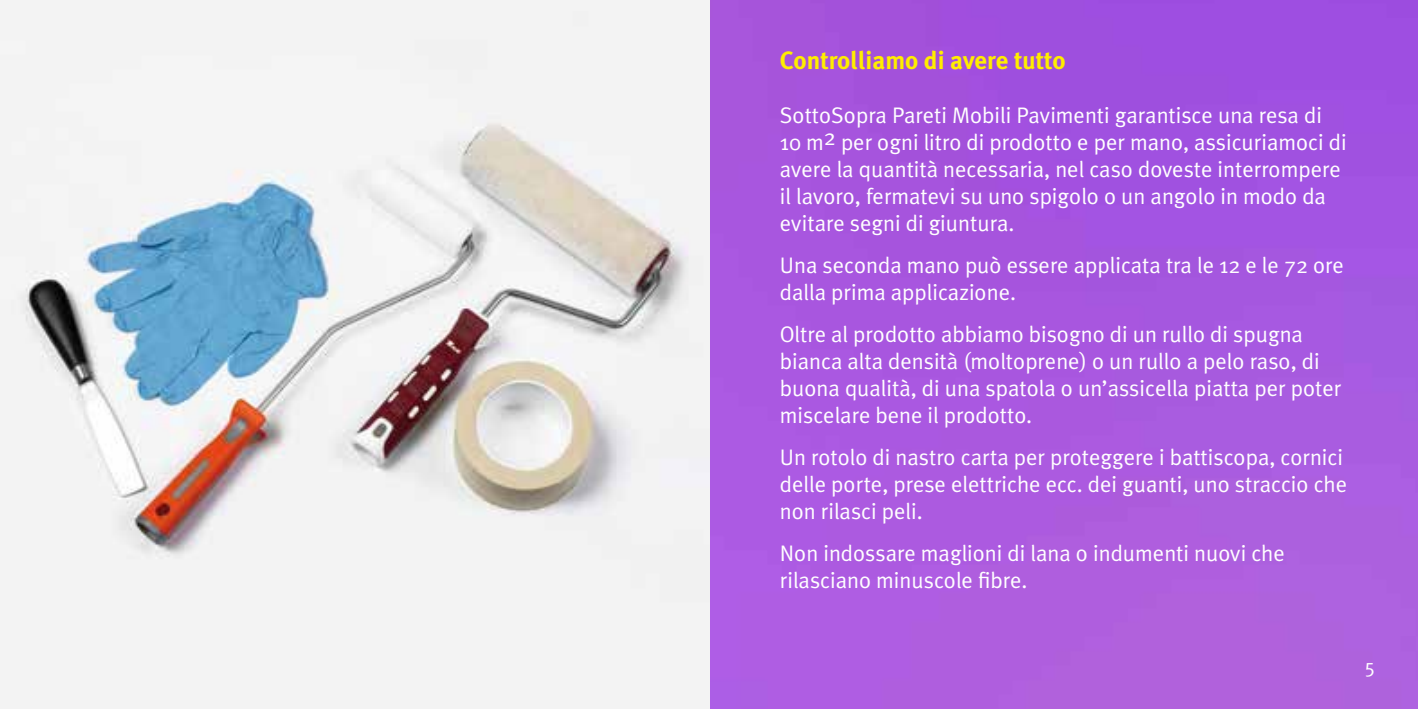
<style>
.page{position:relative;width:1418px;height:709px;background:#fff}
.page>*{position:absolute;margin:0;border:0;box-sizing:border-box;transform-origin:0 0}
.t1{font:700 25px "Meta Plus";color:#ffed00}
.t2{font:22.5px/27px "Meta Plus Normal";color:#fff}
.t3{font:20px "Meta Plus Normal Caps";color:#fff}
</style>
<div class="page">
<div style="left:0;top:0;width:1417px;height:709px;background:#a858df"></div>
<img style="left:0;top:0;width:709px;height:709px">
<p class="t1" style="left:780px;top:46px;width:287px">Controlliamo di avere tutto</p>
<p class="t2" style="left:780px;top:101px;width:568px">SottoSopra Pareti Mobili Pavimenti garantisce una resa di 10 m2 per ogni litro di prodotto e per mano, assicuriamoci di avere la quantità necessaria, nel caso doveste interrompere il lavoro, fermatevi su uno spigolo o un angolo in modo da evitare segni di giuntura.</p>
<p class="t2" style="left:780px;top:251px;width:565px">Una seconda mano può essere applicata tra le 12 e le 72 ore dalla prima applicazione.</p>
<p class="t2" style="left:780px;top:320px;width:563px">Oltre al prodotto abbiamo bisogno di un rullo di spugna bianca alta densità (moltoprene) o un rullo a pelo raso, di buona qualità, di una spatola o un’assicella piatta per poter miscelare bene il prodotto.</p>
<p class="t2" style="left:780px;top:443px;width:568px">Un rotolo di nastro carta per proteggere i battiscopa, cornici delle porte, prese elettriche ecc. dei guanti, uno straccio che non rilasci peli.</p>
<p class="t2" style="left:780px;top:539px;width:506px">Non indossare maglioni di lana o indumenti nuovi che rilasciano minuscole fibre.</p>
<p class="t3" style="left:1364px;top:657px;width:12px">5</p>
</div>
